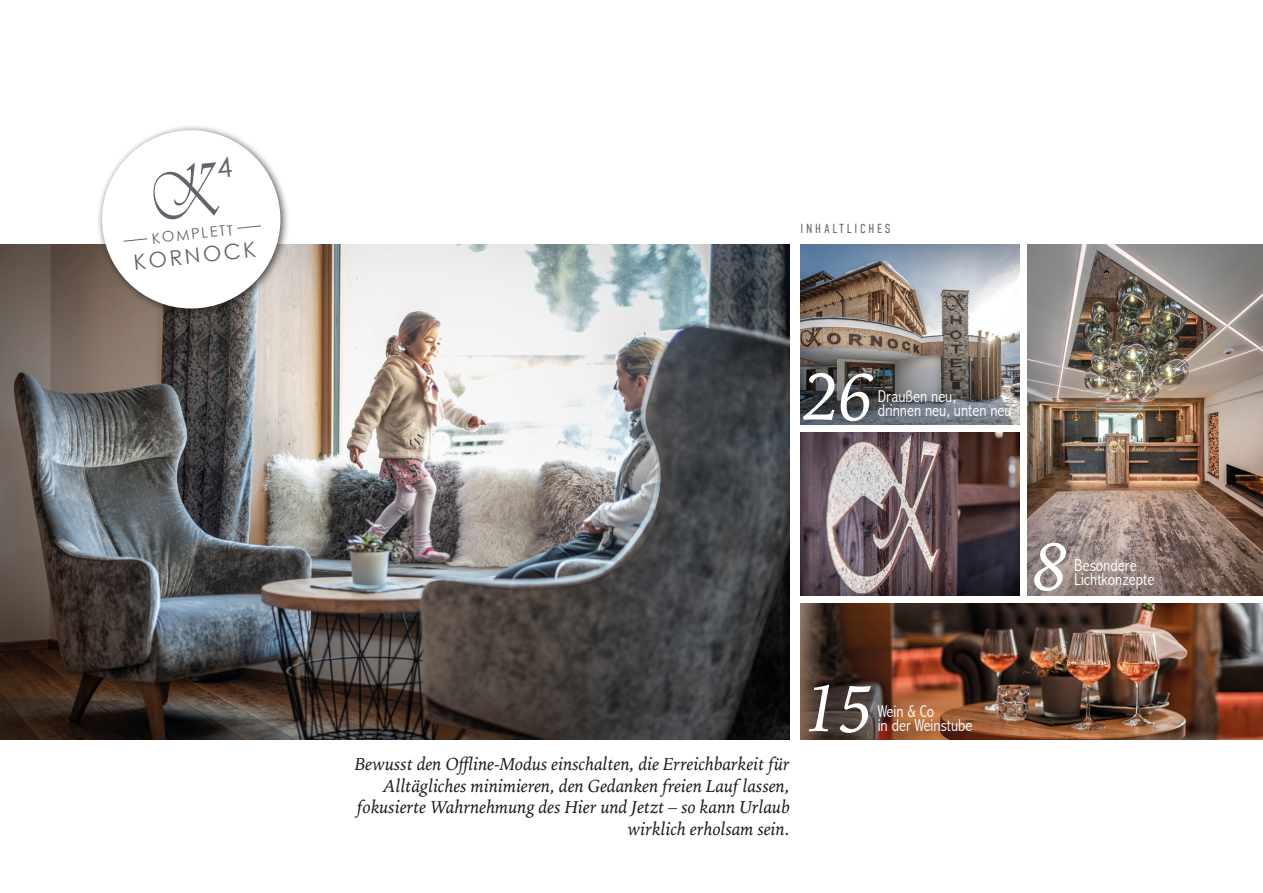
<style>
.page{position:relative;width:1263px;height:893px;background:#fff}
.page>*{position:absolute;margin:0;border:0;box-sizing:border-box;transform-origin:0 0}
.t1{font:italic 68.4px "Iowan Old Style";color:#fff}
.t2{font:21.15px "Century Gothic";color:#62636c}
.t3{font:italic 18px/21.6px "Iowan Old Style";color:#1d1d1b;text-align:right}
.t4{font:300 condensed 17.25px/14.1px "Abadi";color:#fff}
.t5{font:14.4px "Century Gothic";color:#62636c}
.t6{font:300 13.05px "DIN Condensed";letter-spacing:.21em;color:#62636c}
</style>
<div class="page">
<img style="left:0;top:244px;width:790px;height:496px">
<img style="left:800px;top:244px;width:219px;height:180px">
<img style="left:800px;top:432px;width:219px;height:163px">
<img style="left:1028px;top:244px;width:235px;height:351px">
<img style="left:800px;top:604px;width:463px;height:136px">
<div style="left:96px;top:125px;width:194px;height:193px;background:#1d1d1b;opacity:.75"></div>
<div style="left:102px;top:130px;width:178px;height:178px;background:#fff;border-radius:50%"></div>
<svg style="left:123px;top:238px;width:25px;height:4px"></svg>
<svg style="left:153px;top:156px;width:109px;height:73px"></svg>
<p class="t5" style="left:151px;top:228px;width:83px;rotate:-6deg">KOMPLETT</p>
<p class="t2" style="left:132px;top:247px;width:124px;rotate:-6deg">KORNOCK</p>
<p class="t6" style="left:801px;top:221px;width:91px">INHALTLICHES</p>
<p class="t1" style="left:803px;top:337px;width:73px">26</p>
<p class="t4" style="left:878px;top:389px;width:136px">Draußen neu,<br>drinnen neu, unten neu</p>
<p class="t3" style="left:355px;top:753px;width:437px">Bewusst den Offline-Modus einschalten, die Erreichbarkeit für Alltägliches minimieren, den Gedanken freien Lauf lassen, fokusierte Wahrnehmung des Hier und Jetzt – so kann Urlaub wirklich erholsam sein.</p>
<p class="t1" style="left:803px;top:648px;width:73px">15</p>
<p class="t4" style="left:878px;top:704px;width:96px">Wein &amp; Co<br>in der Weinstube</p>
<p class="t1" style="left:1032px;top:506px;width:39px">8</p>
<p class="t4" style="left:1074px;top:558px;width:82px">Besondere<br>Lichtkonzepte</p>
</div>
